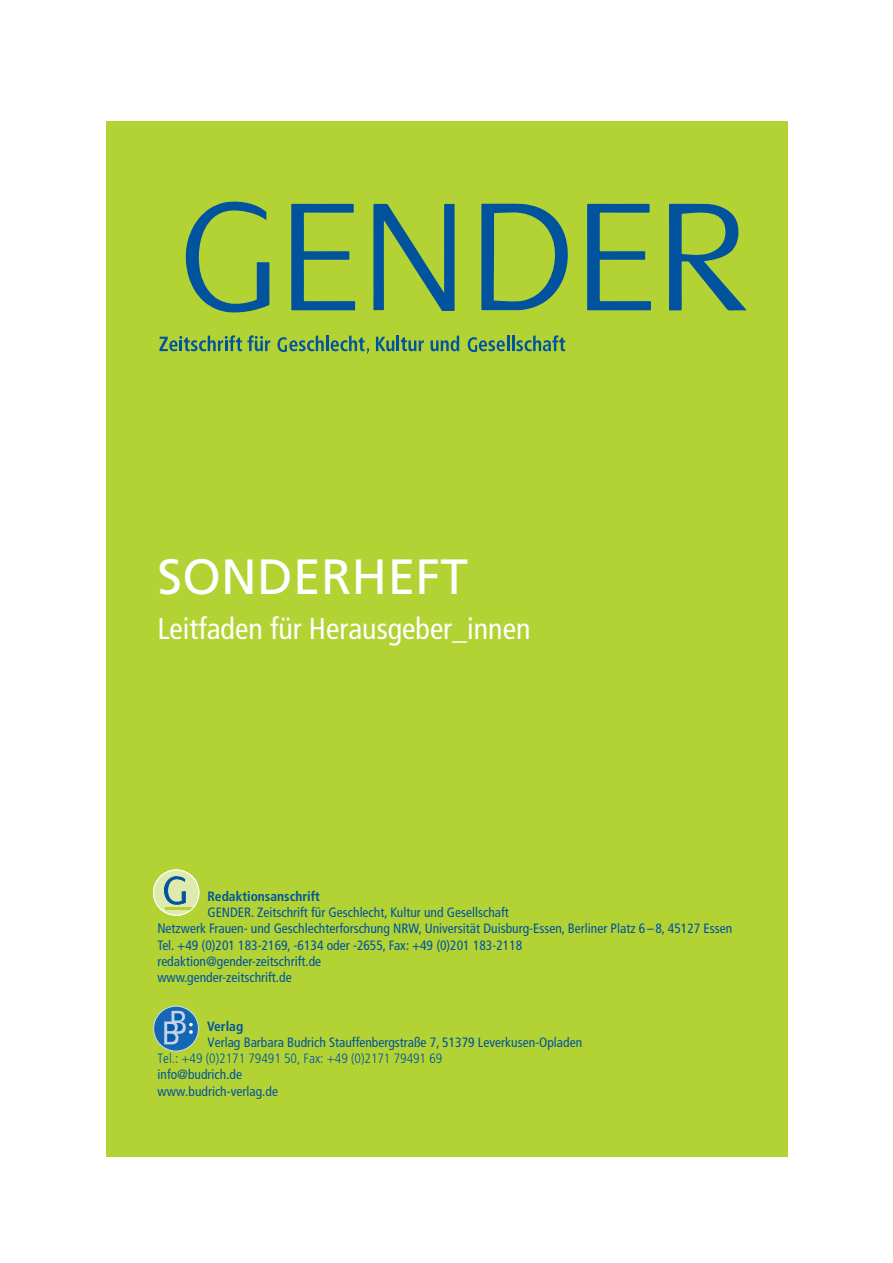
<style>
.page{position:relative;width:893px;height:1263px;background:#fff}
.page>*{position:absolute;margin:0;border:0;box-sizing:border-box;transform-origin:0 0}
.t1{font:49.5px "Frutiger LT Std";letter-spacing:.005em;color:#fff}
.t2{font:condensed 30px "Frutiger LT Std";color:#fff}
.t3{font:condensed 13.5px/16.2px "Frutiger LT Std";color:#01539e}
.t4{font:300 condensed 13.5px "Frutiger LT Pro";color:#01539e}
.t5{font:700 condensed 13.5px "Frutiger LT Std";color:#01539e}
</style>
<div class="page">
<div style="left:106px;top:121px;width:681px;height:1036px;background:#b3d234"></div>
<svg style="left:186px;top:201px;width:560px;height:112px"></svg>
<hr style="left:326px;top:336px;width:3px;height:15px;background:#01539e">
<svg style="left:431px;top:336px;width:28px;height:15px"></svg>
<svg style="left:159px;top:335px;width:111px;height:16px"></svg>
<svg style="left:331px;top:336px;width:38px;height:18px"></svg>
<svg style="left:376px;top:336px;width:48px;height:15px"></svg>
<svg style="left:277px;top:336px;width:47px;height:16px"></svg>
<svg style="left:468px;top:335px;width:97px;height:17px"></svg>
<svg style="left:153px;top:1006px;width:46px;height:45px"></svg>
<div style="left:153px;top:1006px;width:46px;height:45px;border:1px solid #d6e0ef;border-radius:50%"></div>
<svg style="left:164px;top:1011px;width:29px;height:33px"></svg>
<svg style="left:153px;top:869px;width:47px;height:47px"></svg>
<h1 class="t1" style="left:157px;top:548px;width:312px">SONDERHEFT</h1>
<h2 class="t2" style="left:157px;top:611px;width:375px">Leitfaden für Herausgeber_innen</h2>
<p class="t5" style="left:207px;top:888px;width:114px">Redaktionsanschrift</p>
<p class="t3" style="left:157px;top:904px;width:576px;text-indent:50px">GENDER. Zeitschrift für Geschlecht, Kultur und Gesellschaft<br>Netzwerk Frauen- und Geschlechterforschung NRW, Universität Duisburg-Essen, Berliner Platz 6–8, 45127 Essen Tel. +49 (0)201 183-2169, -6134 oder -2655, Fax: +49 (0)201 183-2118<br>redaktion@gender-zeitschrift.de<br>www.gender-zeitschrift.de</p>
<p class="t5" style="left:207px;top:1018px;width:38px">Verlag</p>
<p class="t3" style="left:207px;top:1034px;width:376px">Verlag Barbara Budrich Stauffenbergstraße 7, 51379 Leverkusen-Opladen</p>
<p class="t4" style="left:158px;top:1051px;width:286px">Tel.: +49 (0)2171 79491 50, Fax: +49 (0)2171 79491 69</p>
<p class="t3" style="left:158px;top:1067px;width:122px">info@budrich.de www.budrich-verlag.de</p>
</div>
